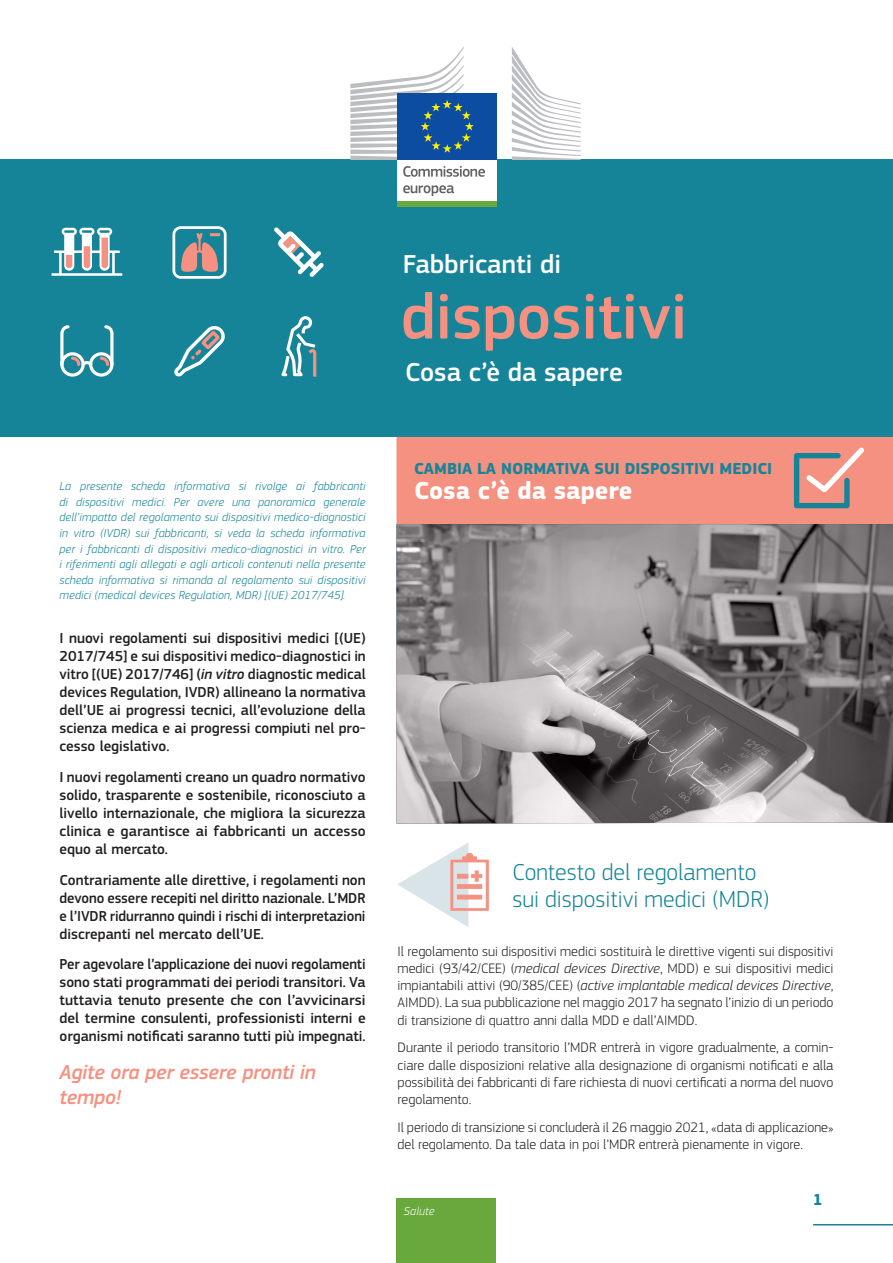
<style>
.page{position:relative;width:893px;height:1263px;background:#fff}
.page>*{position:absolute;margin:0;border:0;box-sizing:border-box;transform-origin:0 0}
.t1{font:500 66px "EC Square Sans Pro";color:#f59181}
.t2{font:500 27px "EC Square Sans Pro";color:#fff}
.t3{font:700 25.5px "EC Square Sans Pro";color:#fff}
.S4{font:300 24px/26.4px "EC Square Sans Pro";color:#168498}
.S3{font:italic 500 21px/25.2px "EC Square Sans Pro";letter-spacing:-.01em;color:#f59181}
.t4{font:700 16.5px "EC Square Sans Pro";color:#168498}
.S2{font:500 15px/18px "EC Square Sans Pro";color:#231f20;text-align:justify}
.S5_Body{font:300 14.25px/17.2px "EC Square Sans Pro";color:#231f20;text-align:justify}
.S1{font:italic 300 12px/15.6px "EC Square Sans Pro";letter-spacing:.01em;color:#168498;text-align:justify}
.t5{font:italic 300 12px "EC Square Sans Pro";letter-spacing:.01em;color:#fff}
.s1{font-style:italic}
</style>
<div class="page">
<div style="left:0;top:159px;width:893px;height:278px;background:#168498"></div>
<img style="left:396px;top:524px;width:497px;height:299px">
<div style="left:396px;top:437px;width:497px;height:87px;background:#f59181"></div>
<svg style="left:398px;top:843px;width:91px;height:84px"></svg>
<hr style="left:814px;top:1224px;width:79px;height:1px;background:#168498">
<div style="left:397px;top:158px;width:100px;height:44px;background:#fff"></div>
<svg style="left:403px;top:166px;width:82px;height:11px"></svg>
<svg style="left:403px;top:185px;width:51px;height:11px"></svg>
<div style="left:397px;top:201px;width:100px;height:5px;background:#68a83c"></div>
<svg style="left:512px;top:47px;width:69px;height:113px"></svg>
<div style="left:397px;top:94px;width:100px;height:66px;background:#0d4da1"></div>
<svg style="left:350px;top:47px;width:124px;height:113px"></svg>
<svg style="left:181px;top:233px;width:39px;height:39px"></svg>
<div style="left:172px;top:226px;width:55px;height:53px;border:3px solid #fff;border-radius:7px"></div>
<svg style="left:281px;top:316px;width:35px;height:61px"></svg>
<svg style="left:52px;top:228px;width:70px;height:48px"></svg>
<svg style="left:60px;top:325px;width:54px;height:52px"></svg>
<svg style="left:274px;top:227px;width:50px;height:50px"></svg>
<svg style="left:174px;top:326px;width:51px;height:50px"></svg>
<div style="left:397px;top:1198px;width:99px;height:65px;background:#68a83c"></div>
<p class="S1" style="left:60px;top:478px;width:308px">La presente scheda informativa si rivolge ai fabbricanti di dispositivi medici. Per avere una panoramica generale dell’impatto del regolamento sui dispositivi medico-diagnostici in vitro (IVDR) sui fabbricanti, si veda la scheda informativa per i fabbricanti di dispositivi medico-diagnostici in vitro. Per i riferimenti agli allegati e agli articoli contenuti nella presente scheda informativa si rimanda al regolamento sui dispositivi medici (medical devices Regulation, MDR) [(UE) 2017/745].</p>
<p class="S2" style="left:60px;top:629px;width:308px">I nuovi regolamenti sui dispositivi medici [(UE)<br>2017/745] e sui dispositivi medico-diagnostici in vitro [(UE) 2017/746] (<span class="s1">in vitro</span> diagnostic medical devices Regulation, IVDR) allineano la normativa dell’UE ai progressi tecnici, all’evoluzione della scienza medica e ai progressi compiuti nel pro&shy;cesso legislativo.</p>
<p class="S2" style="left:60px;top:768px;width:308px">I nuovi regolamenti creano un quadro normativo solido, trasparente e sostenibile, riconosciuto a livello internazionale, che migliora la sicurezza clinica e garantisce ai fabbricanti un accesso equo al mercato.</p>
<p class="S2" style="left:60px;top:871px;width:308px">Contrariamente alle direttive, i regolamenti non devono essere recepiti nel diritto nazionale. L’MDR e l’IVDR ridurranno quindi i rischi di interpretazioni discrepanti nel mercato dell’UE.</p>
<p class="S2" style="left:60px;top:956px;width:308px">Per agevolare l’applicazione dei nuovi regolamenti sono stati programmati dei periodi transitori. Va tuttavia tenuto presente che con l’avvicinarsi del termine consulenti, professionisti interni e organismi notificati saranno tutti più impegnati.</p>
<p class="S3" style="left:60px;top:1060px;width:258px">Agite ora per essere pronti in tempo!</p>
<p class="t2" style="left:403px;top:248px;width:160px">Fabbricanti di</p>
<p class="t1" style="left:401px;top:278px;width:288px">dispositivi</p>
<p class="t2" style="left:405px;top:356px;width:219px">Cosa c’è da sapere</p>
<p class="t4" style="left:414px;top:458px;width:360px">CAMBIA LA NORMATIVA SUI DISPOSITIVI MEDICI</p>
<p class="t3" style="left:414px;top:475px;width:220px">Cosa c’è da sapere</p>
<p class="S4" style="left:512px;top:859px;width:258px">Contesto del regolamento sui dispositivi medici (MDR)</p>
<p class="S5_Body" style="left:398px;top:942px;width:437px">Il regolamento sui dispositivi medici sostituirà le direttive vigenti sui dispositivi medici (93/42/CEE) (<span class="s1">medical devices Directive</span>, MDD) e sui dispositivi medici impiantabili attivi (90/385/CEE) (<span class="s1">active implantable medical devices Directive</span>, AIMDD). La sua pubblicazione nel maggio 2017 ha segnato l’inizio di un periodo di transizione di quattro anni dalla MDD e dall’AIMDD.</p>
<p class="S5_Body" style="left:398px;top:1039px;width:437px">Durante il periodo transitorio l’MDR entrerà in vigore gradualmente, a comin&shy;ciare dalle disposizioni relative alla designazione di organismi notificati e alla possibilità dei fabbricanti di fare richiesta di nuovi certificati a norma del nuovo regolamento.</p>
<p class="S5_Body" style="left:398px;top:1119px;width:438px">Il periodo di transizione si concluderà il 26 maggio 2021, «data di applicazione» del regolamento. Da tale data in poi l’MDR entrerà pienamente in vigore.</p>
<p class="t5" style="left:404px;top:1204px;width:32px">Salute</p>
<p class="t4" style="left:813px;top:1189px;width:11px">1</p>
</div>
